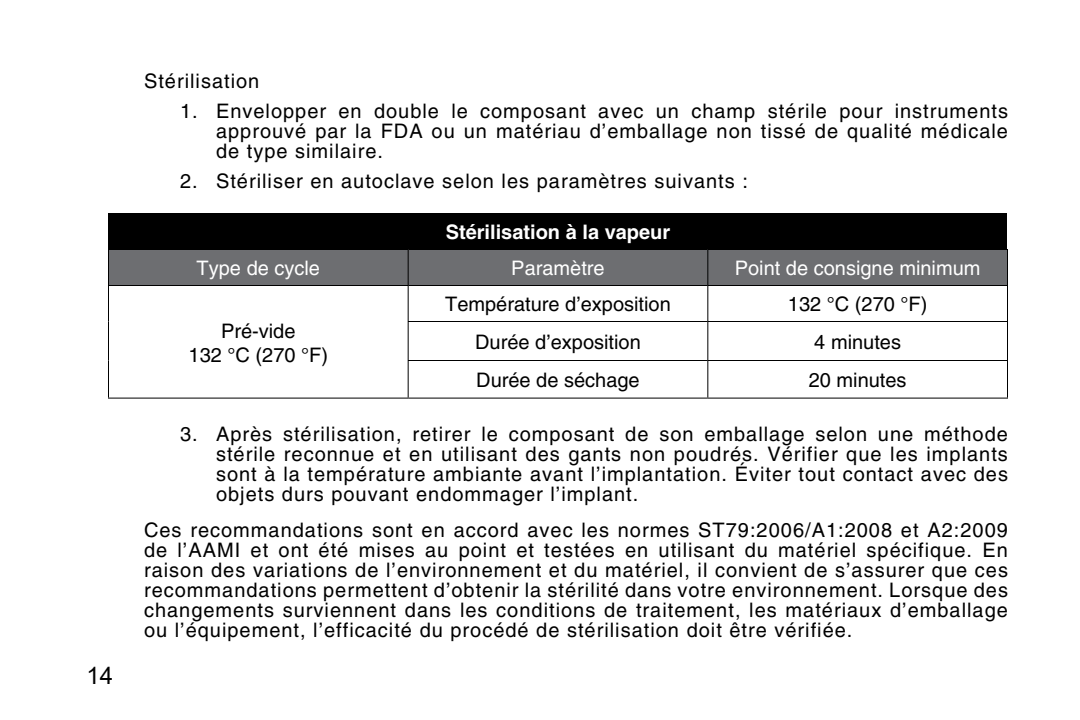
<style>
.page{position:relative;width:1080px;height:720px;background:#fff}
.page>*{position:absolute;margin:0;border:0;box-sizing:border-box;transform-origin:0 0}
.t1{font:24px "Arial";color:#000}
.t2{font:20px/20px "Helvetica";letter-spacing:.05em;color:#000;text-align:justify}
.t3{font:20px/24px "Helvetica";color:#000;text-align:center}
.t4{font:20px "Helvetica";color:#fff}
.t5{font:700 20px "Helvetica";color:#fff}
</style>
<div class="page">
<div style="left:108px;top:214px;width:900px;height:36px;background:#000"></div>
<div style="left:109px;top:250px;width:898px;height:35px;background:#6d6e71"></div>
<hr style="left:108px;top:250px;width:1px;height:35px;background:#000">
<hr style="left:407px;top:250px;width:2px;height:35px;background:#000">
<hr style="left:707px;top:250px;width:2px;height:35px;background:#000">
<hr style="left:1007px;top:250px;width:1px;height:35px;background:#000">
<hr style="left:108px;top:285px;width:300px;height:1px;background:#000">
<hr style="left:108px;top:286px;width:1px;height:36px;background:#000">
<hr style="left:108px;top:322px;width:1px;height:38px;background:#000">
<hr style="left:108px;top:361px;width:1px;height:37px;background:#000">
<hr style="left:108px;top:397px;width:300px;height:2px;background:#000">
<hr style="left:408px;top:285px;width:300px;height:1px;background:#000">
<hr style="left:407px;top:286px;width:2px;height:35px;background:#000">
<hr style="left:708px;top:285px;width:300px;height:1px;background:#000">
<hr style="left:707px;top:286px;width:2px;height:35px;background:#000">
<hr style="left:1007px;top:286px;width:1px;height:35px;background:#000">
<hr style="left:408px;top:321px;width:300px;height:1px;background:#000">
<hr style="left:407px;top:322px;width:2px;height:38px;background:#000">
<hr style="left:708px;top:321px;width:300px;height:1px;background:#000">
<hr style="left:707px;top:322px;width:2px;height:38px;background:#000">
<hr style="left:1007px;top:322px;width:1px;height:38px;background:#000">
<hr style="left:408px;top:360px;width:300px;height:1px;background:#000">
<hr style="left:407px;top:361px;width:2px;height:37px;background:#000">
<hr style="left:708px;top:360px;width:300px;height:1px;background:#000">
<hr style="left:707px;top:361px;width:2px;height:37px;background:#000">
<hr style="left:1007px;top:361px;width:1px;height:37px;background:#000">
<hr style="left:408px;top:397px;width:300px;height:2px;background:#000">
<hr style="left:708px;top:397px;width:300px;height:2px;background:#000">
<p class="t1" style="left:86px;top:659px;width:28px">14</p>
<p class="t2" style="left:144px;top:70px;width:117px">Stérilisation</p>
<p class="t2" style="left:216px;top:100px;width:794px;text-indent:-36px">1. Envelopper en double le composant avec un champ stérile pour instruments approuvé par la FDA ou un matériau d’emballage non tissé de qualité médicale de type similaire.</p>
<p class="t2" style="left:180px;top:170px;width:569px">2. Stériliser en autoclave selon les paramètres suivants :</p>
<p class="t5" style="left:446px;top:220px;width:226px">Stérilisation à la vapeur</p>
<p class="t4" style="left:197px;top:257px;width:125px">Type de cycle</p>
<p class="t4" style="left:511px;top:257px;width:95px">Paramètre</p>
<p class="t4" style="left:735px;top:257px;width:247px">Point de consigne minimum</p>
<p class="t3" style="left:445px;top:292px;width:227px">Température d’exposition</p>
<p class="t2" style="left:788px;top:294px;width:141px">132 °C (270 °F)</p>
<p class="t3" style="left:475px;top:330px;width:167px">Durée d’exposition</p>
<p class="t3" style="left:814px;top:330px;width:88px">4 minutes</p>
<p class="t3" style="left:476px;top:368px;width:165px">Durée de séchage</p>
<p class="t3" style="left:809px;top:368px;width:99px">20 minutes</p>
<p class="t2" style="left:216px;top:424px;width:794px;text-indent:-36px">3. Après stérilisation, retirer le composant de son emballage selon une méthode stérile reconnue et en utilisant des gants non poudrés. Vérifier que les implants sont à la température ambiante avant l’implantation. Éviter tout contact avec des objets durs pouvant endommager l’implant.</p>
<p class="t2" style="left:144px;top:520px;width:866px">Ces recommandations sont en accord avec les normes ST79:2006/A1:2008 et A2:2009 de l’AAMI et ont été mises au point et testées en utilisant du matériel spécifique. En raison des variations de l’environnement et du matériel, il convient de s’assurer que ces recommandations permettent d’obtenir la stérilité dans votre environnement. Lorsque des changements surviennent dans les conditions de traitement, les matériaux d’emballage ou l’équipement, l’efficacité du procédé de stérilisation doit être vérifiée.</p>
<p class="t3" style="left:189px;top:318px;width:141px">Pré-vide<br>132 °C (270 °F)</p>
</div>
